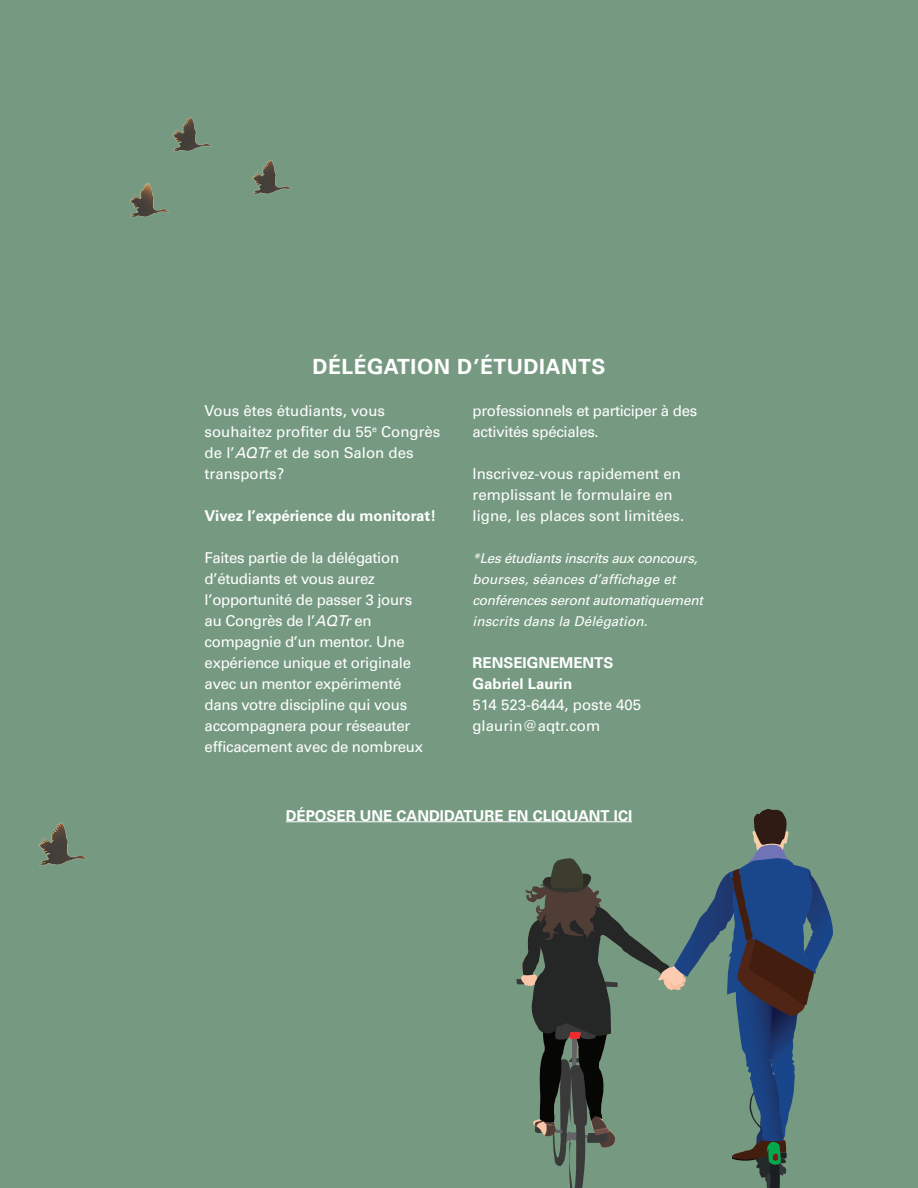
<style>
.page{position:relative;width:918px;height:1188px;background:#769a81}
.page>*{position:absolute;margin:0;border:0;box-sizing:border-box;transform-origin:0 0}
.t1{font:700 21px "Univers 65";letter-spacing:.025em;color:#fff}
.t2{font:15px "Univers LT Pro 55 Roman";letter-spacing:-.02em;color:#fff}
.t3{font:15px/21px "Univers LT Pro 55 Roman";color:#fff}
.t4{font:700 15px "Univers 65";color:#fff}
.t5{font:italic 13.5px "Univers";letter-spacing:-.02em;color:#fff}
.t6{font:italic 13.5px "Univers";letter-spacing:.01em;color:#fff}
.s1{font-family:"Univers LT";font-style:italic}
.s2{font-family:"Univers 65";font-weight:700}
</style>
<div class="page">
<svg style="left:516px;top:809px;width:317px;height:379px"></svg>
<img style="left:38px;top:822px;width:49px;height:44px">
<img style="left:130px;top:117px;width:161px;height:101px">
<hr style="left:286px;top:821px;width:346px;height:1px;background:#fff">
<p class="t1" style="left:312px;top:354px;width:295px">DÉLÉGATION D’ÉTUDIANTS</p>
<p class="t3" style="left:205px;top:399px;width:182px">Vous êtes étudiants, vous</p>
<p class="t3" style="left:205px;top:420px;width:237px">souhaitez profiter du 55<sup>e</sup> Congrès</p>
<p class="t3" style="left:205px;top:441px;width:210px">de l’<span class="s1">AQTr</span> et de son Salon des</p>
<p class="t3" style="left:205px;top:462px;width:81px">transports?</p>
<p class="t4" style="left:205px;top:507px;width:233px">Vivez l’expérience du monitorat!</p>
<p class="t2" style="left:205px;top:547px;width:196px">Faites partie de la délégation</p>
<p class="t2" style="left:205px;top:568px;width:172px">d’étudiants et vous aurez</p>
<p class="t2" style="left:205px;top:589px;width:209px">l’opportunité de passer 3 jours</p>
<p class="t2" style="left:205px;top:610px;width:169px">au Congrès de l’<span class="s1">AQTr</span> en</p>
<p class="t2" style="left:205px;top:631px;width:202px">compagnie d’un mentor. Une</p>
<p class="t2" style="left:205px;top:652px;width:208px">expérience unique et originale</p>
<p class="t2" style="left:205px;top:673px;width:198px">avec un mentor expérimenté</p>
<p class="t2" style="left:205px;top:694px;width:204px">dans votre discipline qui vous</p>
<p class="t2" style="left:205px;top:715px;width:207px">accompagnera pour réseauter</p>
<p class="t2" style="left:205px;top:736px;width:220px">efficacement avec de nombreux</p>
<p class="t2" style="left:472px;top:400px;width:226px">professionnels et participer à des</p>
<p class="t2" style="left:472px;top:421px;width:128px">activités spéciales.</p>
<p class="t3" style="left:472px;top:462px;width:210px">Inscrivez-vous rapidement en</p>
<p class="t3" style="left:472px;top:483px;width:213px">remplissant le formulaire en ligne, les places sont limitées.</p>
<p class="t5" style="left:472px;top:550px;width:227px">*Les étudiants inscrits aux concours,</p>
<p class="t6" style="left:472px;top:571px;width:205px">bourses, séances d’affichage et</p>
<p class="t5" style="left:472px;top:592px;width:232px">conférences seront automatiquement</p>
<p class="t6" style="left:472px;top:613px;width:177px">inscrits dans la Délégation.</p>
<p class="t4" style="left:472px;top:654px;width:142px">RENSEIGNEMENTS</p>
<p class="t3" style="left:472px;top:672px;width:170px"><span class="s2">Gabriel Laurin<br></span>514 523-6444, poste 405</p>
<p class="t3" style="left:472px;top:714px;width:129px">glaurin@aqtr.com</p>
<p class="t4" style="left:286px;top:807px;width:348px">DÉPOSER UNE CANDIDATURE EN CLIQUANT ICI</p>
</div>
